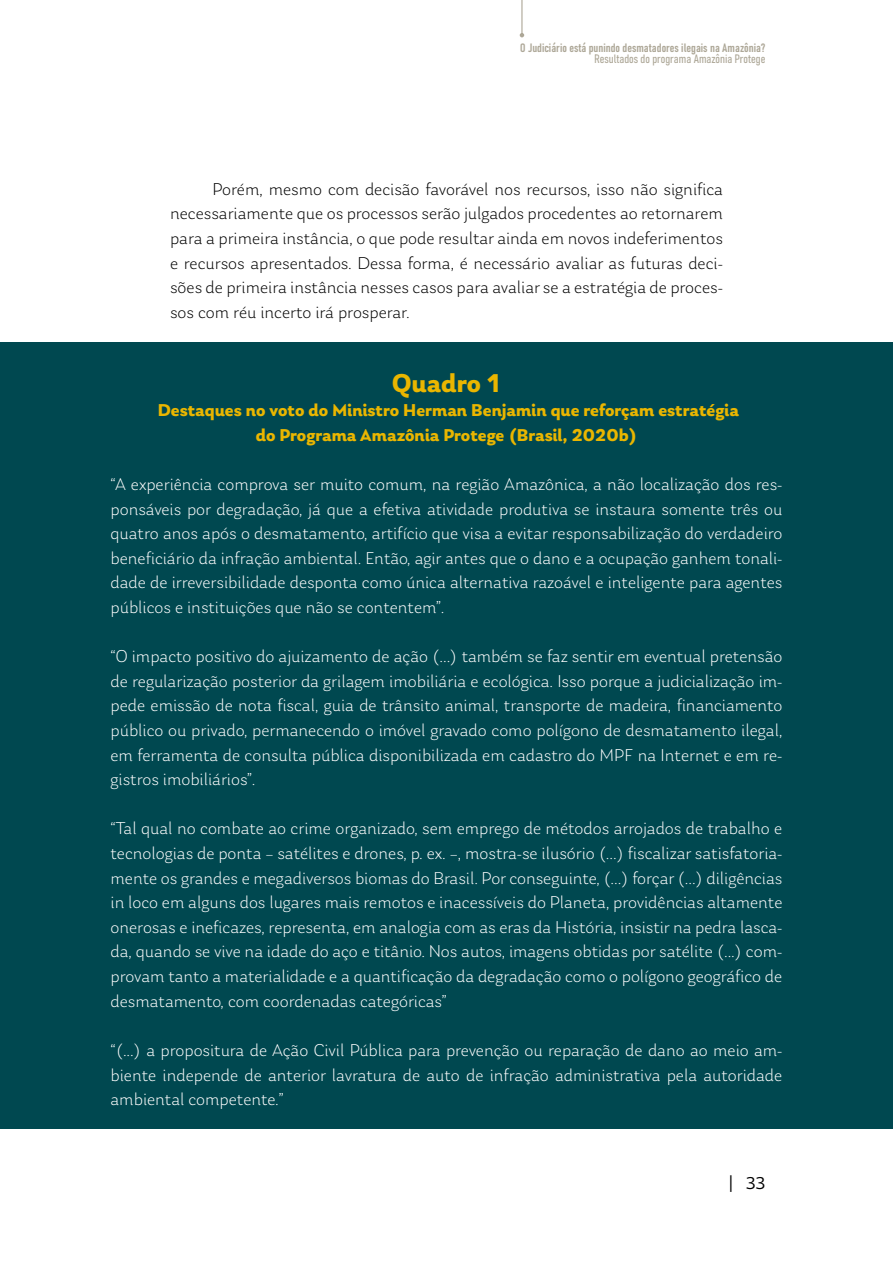
<style>
.page{position:relative;width:893px;height:1263px;background:#fff}
.page>*{position:absolute;margin:0;border:0;box-sizing:border-box;transform-origin:0 0}
.t1{font:700 27px "Laca";color:#eab600}
.t2{font:300 18px/24.6px "Laca";color:#fff;text-align:justify}
.t3{font:300 18px/24.6px "Laca";color:#000;text-align:justify}
.t4{font:700 18px/24.6px "Laca";color:#eab600;text-align:center}
.t5{font:18px "Laca";color:#000}
.t6{font:12px/11.4px "Bahnschrift";color:#ada797;text-align:right}
</style>
<div class="page">
<hr style="left:521px;top:0;width:1px;height:35px;background:#ada797">
<svg style="left:520px;top:33px;width:4px;height:4px"></svg>
<div style="left:0;top:342px;width:893px;height:787px;background:#004850"></div>
<p class="t6" style="left:520px;top:41px;width:247px">O Judiciário está punindo desmatadores ilegais na Amazônia?<br>Resultados do programa Amazônia Protege</p>
<p class="t3" style="left:170px;top:177px;width:554px;text-indent:43px">Porém, mesmo com decisão favorável nos recursos, isso não significa necessariamente que os processos serão julgados procedentes ao retornarem para a primeira instância, o que pode resultar ainda em novos indeferimentos e recursos apresentados. Dessa forma, é necessário avaliar as futuras deci&shy;sões de primeira instância nesses casos para avaliar se a estratégia de proces&shy;sos com réu incerto irá prosperar.</p>
<h1 class="t1" style="left:392px;top:367px;width:110px">Quadro 1</h1>
<p class="t4" style="left:158px;top:398px;width:583px">Destaques no voto do Ministro Herman Benjamin que reforçam estratégia do Programa Amazônia Protege (Brasil, 2020b)</p>
<p class="t2" style="left:111px;top:472px;width:673px">“A experiência comprova ser muito comum, na região Amazônica, a não localização dos res&shy;ponsáveis por degradação, já que a efetiva atividade produtiva se instaura somente três ou quatro anos após o desmatamento, artifício que visa a evitar responsabilização do verdadeiro beneficiário da infração ambiental. Então, agir antes que o dano e a ocupação ganhem tonali&shy;dade de irreversibilidade desponta como única alternativa razoável e inteligente para agentes públicos e instituições que não se contentem”.</p>
<p class="t2" style="left:111px;top:644px;width:673px">“O impacto positivo do ajuizamento de ação (...) também se faz sentir em eventual pretensão de regularização posterior da grilagem imobiliária e ecológica. Isso porque a judicialização im&shy;pede emissão de nota fiscal, guia de trânsito animal, transporte de madeira, financiamento público ou privado, permanecendo o imóvel gravado como polígono de desmatamento ilegal, em ferramenta de consulta pública disponibilizada em cadastro do MPF na Internet e em re&shy;gistros imobiliários”.</p>
<p class="t2" style="left:111px;top:816px;width:673px">“Tal qual no combate ao crime organizado, sem emprego de métodos arrojados de trabalho e tecnologias de ponta – satélites e drones, p. ex. –, mostra-se ilusório (...) fiscalizar satisfatoria&shy;mente os grandes e megadiversos biomas do Brasil. Por conseguinte, (...) forçar (...) diligências in loco em alguns dos lugares mais remotos e inacessíveis do Planeta, providências altamente onerosas e ineficazes, representa, em analogia com as eras da História, insistir na pedra lasca&shy;da, quando se vive na idade do aço e titânio. Nos autos, imagens obtidas por satélite (...) com&shy;provam tanto a materialidade e a quantificação da degradação como o polígono geográfico de desmatamento, com coordenadas categóricas”</p>
<p class="t2" style="left:111px;top:1038px;width:673px">“(...) a propositura de Ação Civil Pública para prevenção ou reparação de dano ao meio am&shy;biente independe de anterior lavratura de auto de infração administrativa pela autoridade ambiental competente.”</p>
<p class="t5" style="left:728px;top:1172px;width:39px">| 33</p>
</div>
